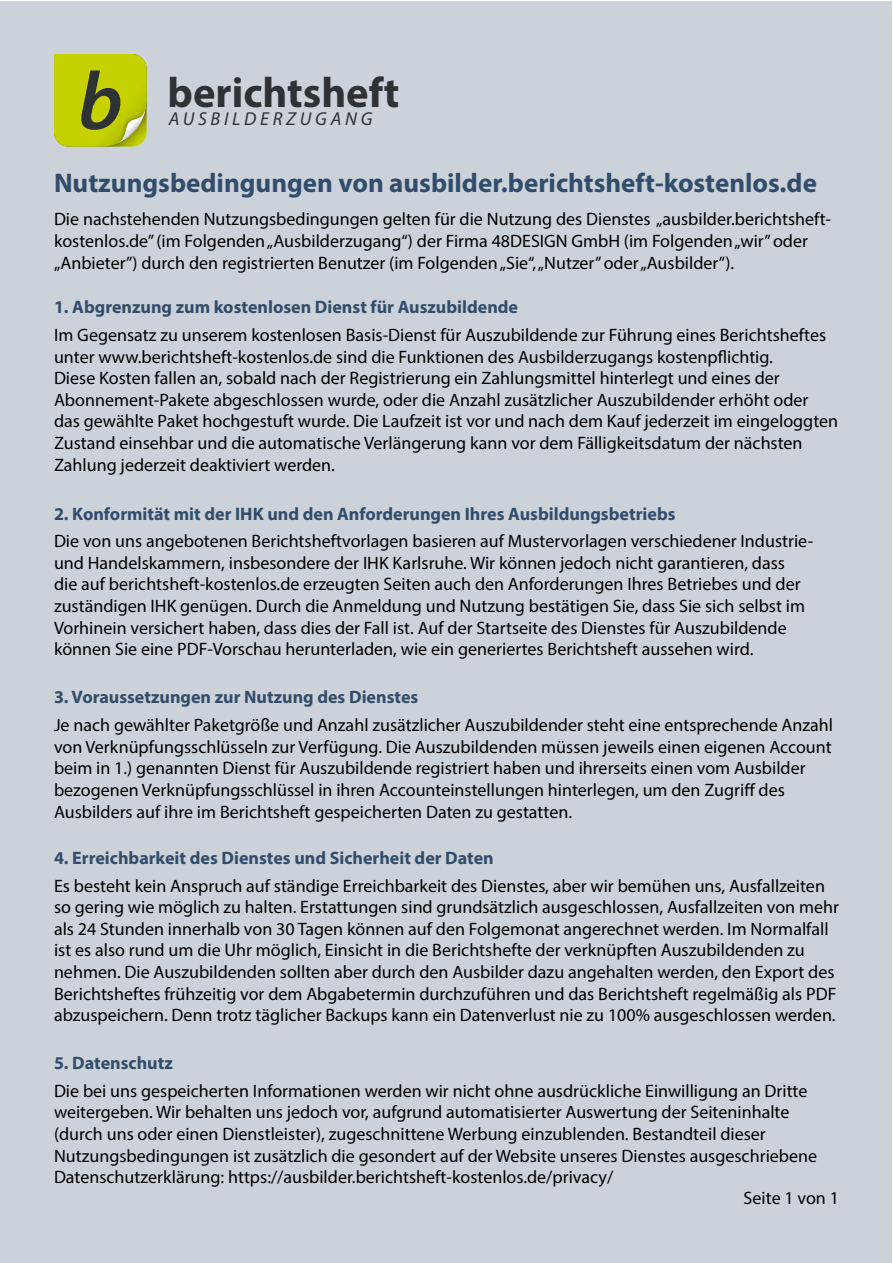
<style>
.page{position:relative;width:893px;height:1263px;background:#fff}
.page>*{position:absolute;margin:0;border:0;box-sizing:border-box;transform-origin:0 0}
.t1{font:700 42.6px "Myriad Pro";color:#2f3234}
.t2{font:700 27px "Myriad Pro";color:#324d6b}
.t3{font:italic 18.75px "Myriad Pro";letter-spacing:.2em;color:#2f3234}
.t4{font:18px/21.6px "Myriad Pro";color:#000}
.t5{font:700 18px "Myriad Pro";color:#324d6b}
</style>
<div class="page">
<div style="left:1px;top:1px;width:891px;height:1261px;background:#cbd2da"></div>
<svg style="left:54px;top:54px;width:93px;height:93px;background:#afba10"></svg>
<p class="t1" style="left:167px;top:65px;width:234px">berichtsheft</p>
<p class="t3" style="left:169px;top:107px;width:205px">AUSBILDERZUGANG</p>
<p class="t2" style="left:54px;top:166px;width:764px">Nutzungsbedingungen von ausbilder.berichtsheft-kostenlos.de</p>
<p class="t4" style="left:54px;top:208px;width:779px">Die nachstehenden Nutzungsbedingungen gelten für die Nutzung des Dienstes „ausbilder.berichtsheft&shy;kostenlos.de” (im Folgenden „Ausbilderzugang“) der Firma 48DESIGN GmbH (im Folgenden „wir” oder „Anbieter”) durch den registrierten Benutzer (im Folgenden „Sie“, „Nutzer” oder „Ausbilder”).</p>
<p class="t5" style="left:54px;top:295px;width:466px">1. Abgrenzung zum kostenlosen Dienst für Auszubildende</p>
<p class="t4" style="left:54px;top:324px;width:786px">Im Gegensatz zu unserem kostenlosen Basis-Dienst für Auszubildende zur Führung eines Berichtsheftes unter www.berichtsheft-kostenlos.de sind die Funktionen des Ausbilderzugangs kostenpflichtig.<br>Diese Kosten fallen an, sobald nach der Registrierung ein Zahlungsmittel hinterlegt und eines der Abonnement-Pakete abgeschlossen wurde, oder die Anzahl zusätzlicher Auszubildender erhöht oder das gewählte Paket hochgestuft wurde. Die Laufzeit ist vor und nach dem Kauf jederzeit im eingeloggten Zustand einsehbar und die automatische Verlängerung kann vor dem Fälligkeitsdatum der nächsten Zahlung jederzeit deaktiviert werden.</p>
<p class="t5" style="left:54px;top:502px;width:623px">2. Konformität mit der IHK und den Anforderungen Ihres Ausbildungsbetriebs</p>
<p class="t4" style="left:54px;top:530px;width:761px">Die von uns angebotenen Berichtsheftvorlagen basieren auf Mustervorlagen verschiedener Industrie&shy;und Handelskammern, insbesondere der IHK Karlsruhe. Wir können jedoch nicht garantieren, dass<br>die auf berichtsheft-kostenlos.de erzeugten Seiten auch den Anforderungen Ihres Betriebes und der zuständigen IHK genügen. Durch die Anmeldung und Nutzung bestätigen Sie, dass Sie sich selbst im Vorhinein versichert haben, dass dies der Fall ist. Auf der Startseite des Dienstes für Auszubildende können Sie eine PDF-Vorschau herunterladen, wie ein generiertes Berichtsheft aussehen wird.</p>
<p class="t5" style="left:54px;top:686px;width:366px">3. Voraussetzungen zur Nutzung des Dienstes</p>
<p class="t4" style="left:54px;top:714px;width:781px">Je nach gewählter Paketgröße und Anzahl zusätzlicher Auszubildender steht eine entsprechende Anzahl von Verknüpfungsschlüsseln zur Verfügung. Die Auszubildenden müssen jeweils einen eigenen Account beim in 1.) genannten Dienst für Auszubildende registriert haben und ihrerseits einen vom Ausbilder bezogenen Verknüpfungsschlüssel in ihren Accounteinstellungen hinterlegen, um den Zugriff des Ausbilders auf ihre im Berichtsheft gespeicherten Daten zu gestatten.</p>
<p class="t5" style="left:54px;top:846px;width:441px">4. Erreichbarkeit des Dienstes und Sicherheit der Daten</p>
<p class="t4" style="left:54px;top:874px;width:786px">Es besteht kein Anspruch auf ständige Erreichbarkeit des Dienstes, aber wir bemühen uns, Ausfallzeiten so gering wie möglich zu halten. Erstattungen sind grundsätzlich ausgeschlossen, Ausfallzeiten von mehr als 24 Stunden innerhalb von 30 Tagen können auf den Folgemonat angerechnet werden. Im Normalfall ist es also rund um die Uhr möglich, Einsicht in die Berichtshefte der verknüpften Auszubildenden zu nehmen. Die Auszubildenden sollten aber durch den Ausbilder dazu angehalten werden, den Export des Berichtsheftes frühzeitig vor dem Abgabetermin durchzuführen und das Berichtsheft regelmäßig als PDF abzuspeichern. Denn trotz täglicher Backups kann ein Datenverlust nie zu 100% ausgeschlossen werden.</p>
<p class="t5" style="left:54px;top:1051px;width:120px">5. Datenschutz</p>
<p class="t4" style="left:54px;top:1080px;width:765px">Die bei uns gespeicherten Informationen werden wir nicht ohne ausdrückliche Einwilligung an Dritte weitergeben. Wir behalten uns jedoch vor, aufgrund automatisierter Auswertung der Seiteninhalte (durch uns oder einen Dienstleister), zugeschnittene Werbung einzublenden. Bestandteil dieser Nutzungsbedingungen ist zusätzlich die gesondert auf der Website unseres Dienstes ausgeschriebene Datenschutzerklärung: https://ausbilder.berichtsheft-kostenlos.de/privacy/</p>
<p class="t4" style="left:744px;top:1187px;width:97px">Seite 1 von 1</p>
</div>
